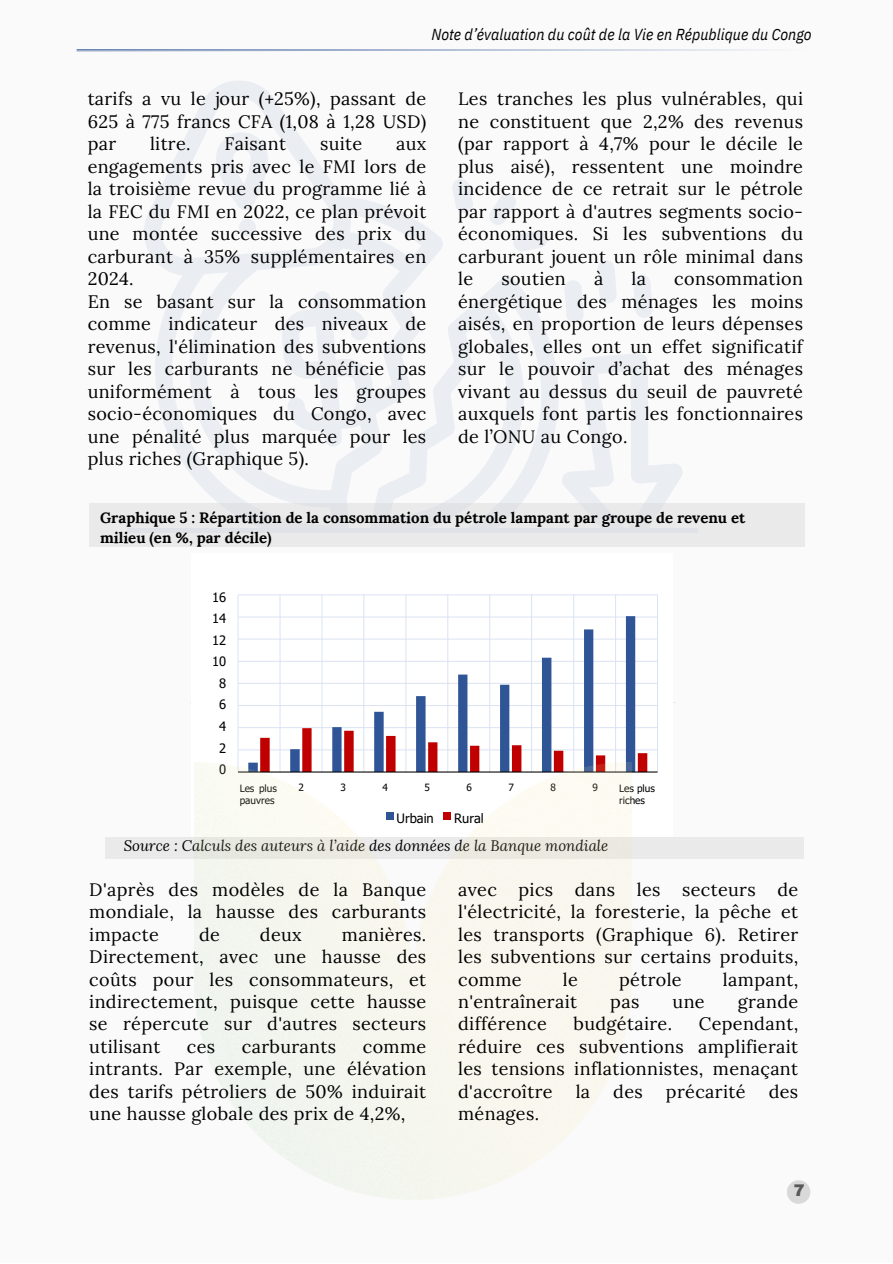
<style>
.page{position:relative;width:893px;height:1264px;background:#fff}
.page>*{position:absolute;margin:0;border:0;box-sizing:border-box;transform-origin:0 0}
.t1{font:18px/22.5px "Lora";letter-spacing:.02em;color:#000;text-align:justify}
.t2{font:900 16.5px "Archivo";color:#595959}
.t3{font:italic 15.9px "IBM Plex Sans Cond";letter-spacing:.005em;color:#000}
.t4{font:700 15px/19px "Lora";color:#000}
.t5{font:italic 15px "Lora";color:#000}
.t6{font:12.9px/21.6px "Tahoma";color:#000;text-align:center}
.t7{font:10.05px/11.9px "Tahoma";color:#000}
</style>
<div class="page">
<div style="left:0;top:0;width:892px;height:1262px;background:#fafafa"></div>
<div style="left:191px;top:553px;width:482px;height:283px;background:#fff"></div>
<hr style="left:238px;top:594px;width:419px;height:1px;background:#dae3f3">
<hr style="left:238px;top:595px;width:1px;height:177px;background:#dae3f3">
<hr style="left:280px;top:595px;width:1px;height:177px;background:#dae3f3">
<hr style="left:321px;top:595px;width:1px;height:177px;background:#dae3f3">
<hr style="left:363px;top:595px;width:1px;height:177px;background:#dae3f3">
<hr style="left:405px;top:595px;width:1px;height:177px;background:#dae3f3">
<hr style="left:447px;top:595px;width:1px;height:177px;background:#dae3f3">
<hr style="left:489px;top:595px;width:1px;height:177px;background:#dae3f3">
<hr style="left:531px;top:595px;width:1px;height:177px;background:#dae3f3">
<hr style="left:573px;top:595px;width:1px;height:177px;background:#dae3f3">
<hr style="left:615px;top:595px;width:1px;height:177px;background:#dae3f3">
<hr style="left:657px;top:595px;width:1px;height:177px;background:#dae3f3">
<div style="left:105px;top:837px;width:698px;height:21px;background:#eaeaea"></div>
<svg style="left:144px;top:81px;width:539px;height:422px"></svg>
<div style="left:89px;top:503px;width:716px;height:43px;background:#eaeaea"></div>
<img style="left:195px;top:787px;width:436px;height:412px">
<svg style="left:77px;top:49px;width:682px;height:3px"></svg>
<svg style="left:190px;top:600px;width:486px;height:187px"></svg>
<div style="left:786px;top:1180px;width:24px;height:23px;background:#d9d9d9;border-radius:50%"></div>
<p class="t3" style="left:431px;top:24px;width:382px">Note d’évaluation du coût de la Vie en République du Congo</p>
<p class="t1" style="left:88px;top:87px;width:340px">tarifs a vu le jour (+25%), passant de 625 à 775 francs CFA (1,08 à 1,28 USD) par</p>
<p class="t1" style="left:150px;top:132px;width:42px">litre.</p>
<p class="t1" style="left:224px;top:132px;width:63px">Faisant</p>
<p class="t1" style="left:320px;top:132px;width:44px">suite</p>
<p class="t1" style="left:88px;top:132px;width:340px;text-indent:308px">aux engagements pris avec le FMI lors de la troisième revue du programme lié à la FEC du FMI en 2022, ce plan prévoit une montée successive des prix du carburant à 35% supplémentaires en 2024.</p>
<p class="t1" style="left:88px;top:290px;width:340px">En se basant sur la consommation comme indicateur des niveaux de revenus, l'élimination des subventions sur les carburants ne bénéficie pas uniformément à tous les groupes socio-économiques du Congo, avec une pénalité plus marquée pour les plus riches (Graphique 5).</p>
<p class="t1" style="left:458px;top:87px;width:346px">Les tranches les plus vulnérables, qui ne constituent que 2,2% des revenus (par rapport à 4,7% pour le décile le plus aisé), ressentent une moindre incidence de ce retrait sur le pétrole par rapport à d'autres segments socio&shy;économiques. Si les subventions du carburant jouent un rôle minimal dans le</p>
<p class="t1" style="left:501px;top:267px;width:66px">soutien</p>
<p class="t1" style="left:594px;top:267px;width:11px">à</p>
<p class="t1" style="left:631px;top:267px;width:16px">la</p>
<p class="t1" style="left:458px;top:267px;width:346px;text-indent:216px">consommation énergétique des ménages les moins aisés, en proportion de leurs dépenses globales, elles ont un effet significatif sur le pouvoir d’achat des ménages vivant au dessus du seuil de pauvreté auxquels font partis les fonctionnaires de l’ONU au Congo.</p>
<p class="t4" style="left:100px;top:508px;width:647px">Graphique 5 : Répartition de la consommation du pétrole lampant par groupe de revenu et milieu (en %, par décile)</p>
<p class="t6" style="left:212px;top:585px;width:16px">16<br>14<br>12<br>10<br>8</p>
<p class="t6" style="left:219px;top:693px;width:9px">6</p>
<p class="t6" style="left:219px;top:715px;width:9px">4</p>
<p class="t6" style="left:219px;top:736px;width:9px">2</p>
<p class="t6" style="left:219px;top:758px;width:9px">0</p>
<p class="t7" style="left:240px;top:782px;width:39px">Les plus pauvres</p>
<p class="t7" style="left:298px;top:781px;width:7px">2</p>
<p class="t7" style="left:340px;top:781px;width:7px">3</p>
<p class="t7" style="left:382px;top:781px;width:7px">4</p>
<p class="t7" style="left:424px;top:781px;width:7px">5</p>
<p class="t7" style="left:466px;top:781px;width:7px">6</p>
<p class="t7" style="left:508px;top:781px;width:7px">7</p>
<p class="t7" style="left:550px;top:781px;width:7px">8</p>
<p class="t7" style="left:592px;top:781px;width:7px">9</p>
<p class="t7" style="left:619px;top:782px;width:37px">Les plus riches</p>
<p class="t5" style="left:124px;top:835px;width:486px">Source : Calculs des auteurs à l’aide des données de la Banque mondiale</p>
<p class="t6" style="left:396px;top:807px;width:39px">Urbain</p>
<p class="t6" style="left:454px;top:807px;width:31px">Rural</p>
<p class="t1" style="left:89px;top:877px;width:338px">D'après des modèles de la Banque mondiale, la hausse des carburants impacte</p>
<p class="t1" style="left:89px;top:922px;width:338px;text-indent:253px">manières.<br>Directement, avec une hausse des coûts pour les consommateurs, et indirectement, puisque cette hausse se répercute sur d'autres secteurs utilisant</p>
<p class="t1" style="left:199px;top:922px;width:22px">de</p>
<p class="t1" style="left:260px;top:922px;width:43px">deux</p>
<p class="t1" style="left:187px;top:1035px;width:30px">ces</p>
<p class="t1" style="left:242px;top:1035px;width:96px">carburants</p>
<p class="t1" style="left:89px;top:1035px;width:338px;text-indent:273px">comme intrants. Par exemple, une élévation des tarifs pétroliers de 50% induirait une hausse globale des prix de 4,2%,</p>
<p class="t1" style="left:458px;top:877px;width:341px">avec pics dans les secteurs de l'électricité, la foresterie, la pêche et les transports (Graphique 6). Retirer les subventions sur certains produits, comme</p>
<p class="t1" style="left:563px;top:967px;width:16px">le</p>
<p class="t1" style="left:619px;top:967px;width:64px">pétrole</p>
<p class="t1" style="left:723px;top:967px;width:77px">lampant,</p>
<p class="t1" style="left:458px;top:990px;width:120px">n'entraînerait</p>
<p class="t1" style="left:610px;top:990px;width:31px">pas</p>
<p class="t1" style="left:672px;top:990px;width:34px">une</p>
<p class="t1" style="left:738px;top:990px;width:62px">grande</p>
<p class="t1" style="left:458px;top:1012px;width:90px">différence</p>
<p class="t1" style="left:573px;top:1012px;width:100px">budgétaire.</p>
<p class="t1" style="left:458px;top:1012px;width:341px;text-indent:240px">Cependant, réduire ces subventions amplifierait les tensions inflationnistes, menaçant d'accroître</p>
<p class="t1" style="left:575px;top:1080px;width:16px">la</p>
<p class="t1" style="left:613px;top:1080px;width:31px">des</p>
<p class="t1" style="left:666px;top:1080px;width:81px">précarité</p>
<p class="t1" style="left:768px;top:1080px;width:31px">des</p>
<p class="t1" style="left:458px;top:1102px;width:82px">ménages.</p>
<p class="t2" style="left:793px;top:1181px;width:12px">7</p>
</div>
